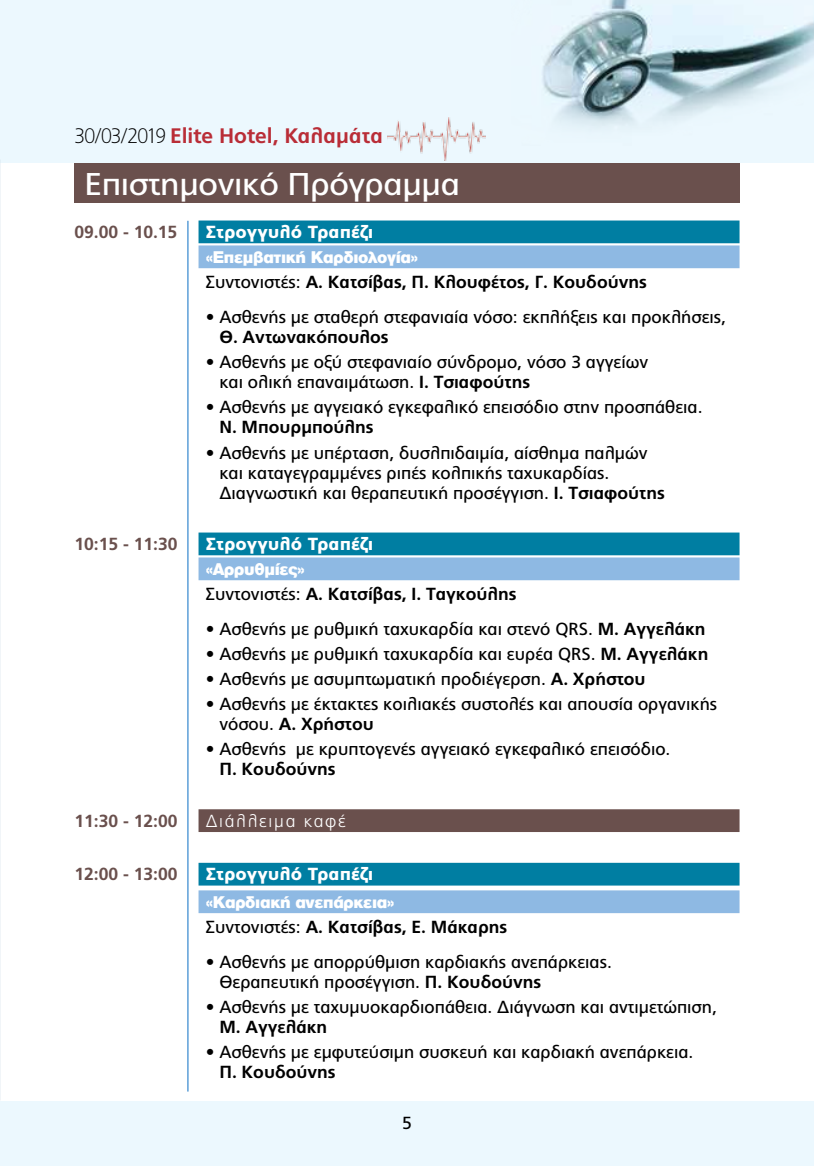
<style>
.page{position:relative;width:814px;height:1166px;background:#fff}
.page>*{position:absolute;margin:0;border:0;box-sizing:border-box;transform-origin:0 0}
.t1{font:31.5px "PF Catalog";letter-spacing:-.01em;color:#fff;scale:1.06 1}
.t2{font:700 21px "PF Catalog";letter-spacing:-.005em;color:#b92d37}
.t3{font:17.5px/20.1px "PF Catalog";color:#000}
.t4{font:700 17.5px "PF Catalog";color:#000}
.t5{font:900 17.5px "Helvetica Neue Greek";letter-spacing:-.02em;color:#fff}
.t6{font:900 17.5px "PF Catalog";color:#fff}
.t7{font:700 17.5px "PF Catalog";color:#6a504d}
.t8{font:300 17.5px "PF Catalog";letter-spacing:.1em;color:#fff}
.s1{font-weight:100;color:#000}
.s2{font-weight:400}
.s3{font-weight:700}
</style>
<div class="page">
<div style="left:0;top:0;width:814px;height:162px;background:#ecf8fe"></div>
<div style="left:0;top:1101px;width:814px;height:65px;background:#ecf8fe"></div>
<img style="left:387px;top:117px;width:98px;height:43px">
<img style="left:542px;top:0;width:272px;height:128px">
<div style="left:198px;top:220px;width:541px;height:23px;background:#007ea2"></div>
<div style="left:198px;top:245px;width:541px;height:23px;background:#8eb9e3"></div>
<div style="left:198px;top:532px;width:541px;height:23px;background:#007ea2"></div>
<div style="left:198px;top:557px;width:541px;height:23px;background:#8eb9e3"></div>
<div style="left:198px;top:809px;width:541px;height:23px;background:#6a504d"></div>
<div style="left:198px;top:863px;width:541px;height:22px;background:#007ea2"></div>
<div style="left:198px;top:890px;width:541px;height:23px;background:#8eb9e3"></div>
<hr style="left:187px;top:221px;width:2px;height:870px;background:#73acdd">
<div style="left:74px;top:163px;width:665px;height:40px;background:#6a504d"></div>
<p class="t2" style="left:74px;top:124px;width:310px"><span class="s1">30/03/2019</span> Elite Hotel, Καλαμάτα</p>
<h1 class="t1" style="left:84px;top:166px;width:356px">Επιστημονικό Πρόγραμμα</h1>
<p class="t7" style="left:74px;top:221px;width:104px">09.00 - 10.15</p>
<p class="t6" style="left:206px;top:221px;width:169px">Στρογγυλό Τραπέζι</p>
<p class="t5" style="left:206px;top:247px;width:214px">«Επεμβατική Καρδιολογία»</p>
<p class="t4" style="left:206px;top:271px;width:442px"><span class="s2">Συντονιστές:</span> Α. Κατσίβας, Π. Κλουφέτος, Γ. Κουδούνης</p>
<p class="t3" style="left:206px;top:307px;width:522px">• Ασθενής με σταθερή στεφανιαία νόσο: εκπλήξεις και προκλήσεις,</p>
<p class="t4" style="left:219px;top:327px;width:171px">Θ. Αντωνακόπουλος</p>
<p class="t3" style="left:219px;top:352px;width:430px;text-indent:-14px">• Ασθενής με οξύ στεφανιαίο σύνδρομο, νόσο 3 αγγείων και ολική επαναιμάτωση. <span class="s3">Ι. Τσιαφούτης</span></p>
<p class="t3" style="left:206px;top:397px;width:498px">• Ασθενής με αγγειακό εγκεφαλικό επεισόδιο στην προσπάθεια.</p>
<p class="t4" style="left:219px;top:417px;width:156px">Ν. Μπουρμπούλης</p>
<p class="t3" style="left:219px;top:443px;width:447px;text-indent:-14px">• Ασθενής με υπέρταση, δυσλπιδαιμία, αίσθημα παλμών και καταγεγραμμένες ριπές κολπικής ταχυκαρδίας.<br>Διαγνωστική και θεραπευτική προσέγγιση. <span class="s3">Ι. Τσιαφούτης</span></p>
<p class="t7" style="left:74px;top:533px;width:105px">10:15 - 11:30</p>
<p class="t6" style="left:206px;top:533px;width:169px">Στρογγυλό Τραπέζι</p>
<p class="t5" style="left:206px;top:559px;width:101px">«Αρρυθμίες»</p>
<p class="t4" style="left:206px;top:583px;width:312px"><span class="s2">Συντονιστές:</span> Α. Κατσίβας, Ι. Ταγκούλης</p>
<p class="t3" style="left:206px;top:619px;width:501px">• Ασθενής με ρυθμική ταχυκαρδία και στενό QRS. <span class="s3">Μ. Αγγελάκη</span></p>
<p class="t3" style="left:206px;top:644px;width:504px">• Ασθενής με ρυθμική ταχυκαρδία και ευρέα QRS. <span class="s3">Μ. Αγγελάκη</span></p>
<p class="t3" style="left:206px;top:669px;width:441px">• Ασθενής με ασυμπτωματική προδιέγερση. <span class="s3">Α. Χρήστου</span></p>
<p class="t3" style="left:219px;top:694px;width:499px;text-indent:-14px">• Ασθενής με έκτακτες κοιλιακές συστολές και απουσία οργανικής νόσου. <span class="s3">Α. Χρήστου</span></p>
<p class="t3" style="left:206px;top:739px;width:466px">• Ασθενής με κρυπτογενές αγγειακό εγκεφαλικό επεισόδιο.</p>
<p class="t4" style="left:219px;top:759px;width:118px">Π. Κουδούνης</p>
<p class="t7" style="left:74px;top:810px;width:105px">11:30 - 12:00</p>
<p class="t8" style="left:206px;top:810px;width:141px">Διάλλειμα καφέ</p>
<p class="t7" style="left:74px;top:864px;width:105px">12:00 - 13:00</p>
<p class="t6" style="left:206px;top:864px;width:169px">Στρογγυλό Τραπέζι</p>
<p class="t5" style="left:206px;top:892px;width:190px">«Καρδιακή ανεπάρκεια»</p>
<p class="t4" style="left:206px;top:916px;width:303px"><span class="s2">Συντονιστές:</span> Α. Κατσίβας, Ε. Μάκαρης</p>
<p class="t3" style="left:219px;top:952px;width:394px;text-indent:-14px">• Ασθενής με απορρύθμιση καρδιακής ανεπάρκειας.<br>Θεραπευτική προσέγγιση. <span class="s3">Π. Κουδούνης</span></p>
<p class="t3" style="left:206px;top:997px;width:512px">• Ασθενής με ταχυμυοκαρδιοπάθεια. Διάγνωση και αντιμετώπιση,</p>
<p class="t4" style="left:219px;top:1017px;width:109px">Μ. Αγγελάκη</p>
<p class="t3" style="left:206px;top:1042px;width:489px">• Ασθενής με εμφυτεύσιμη συσκευή και καρδιακή ανεπάρκεια.</p>
<p class="t4" style="left:219px;top:1062px;width:118px">Π. Κουδούνης</p>
<p class="t3" style="left:402px;top:1113px;width:11px">5</p>
</div>
